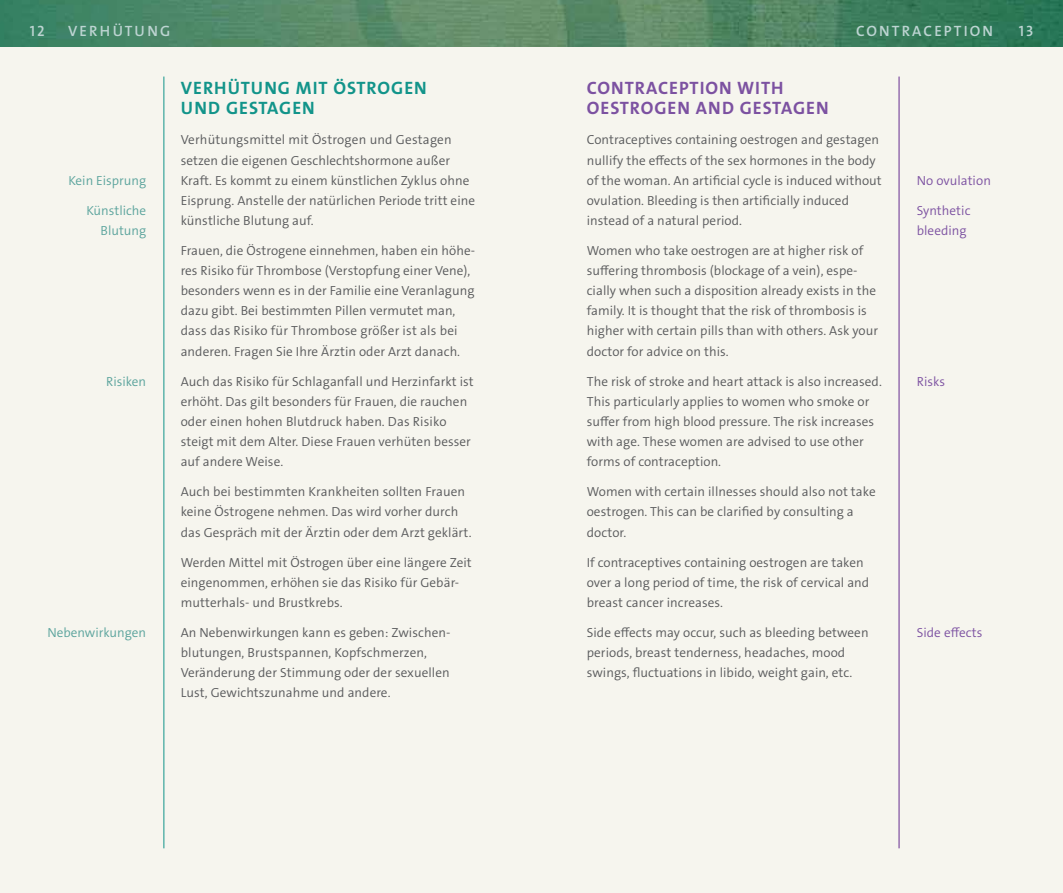
<style>
.page{position:relative;width:1063px;height:893px;background:#f6f5ee}
.page>*{position:absolute;margin:0;border:0;box-sizing:border-box;transform-origin:0 0}
.t1{font:700 18px/20.1px "The Sans Os F";letter-spacing:.055em;color:#7c51a1}
.t2{font:700 18px/20.1px "The Sans Os F";letter-spacing:.055em;color:#12948a}
.t3{font:15px "The Sans LP6 Se Bld";letter-spacing:.145em;color:#bdd4d2}
.t4{font:13.2px/20.1px "The Sans LP4 Se Lig";letter-spacing:.005em;color:#58595b}
.t5{font:13.2px/20.1px "The Sans LP4 Se Lig";color:#5aa39c;text-align:right}
.t6{font:13.2px/20.1px "The Sans LP4 Se Lig";letter-spacing:.005em;color:#7c51a1}
</style>
<div class="page">
<img style="left:0;top:0;width:1063px;height:47px">
<hr style="left:164px;top:77px;width:1px;height:771px;background:#12948a">
<hr style="left:899px;top:77px;width:1px;height:771px;background:#662d91">
<p class="t3" style="left:30px;top:21px;width:16px">12</p>
<p class="t3" style="left:68px;top:21px;width:104px">VERHÜTUNG</p>
<p class="t3" style="left:856px;top:21px;width:139px">CONTRACEPTION</p>
<p class="t3" style="left:1019px;top:21px;width:16px">13</p>
<p class="t5" style="left:69px;top:170px;width:79px">Kein Eisprung</p>
<p class="t5" style="left:87px;top:200px;width:61px">Künstliche<br>Blutung</p>
<p class="t5" style="left:106px;top:371px;width:42px">Risiken</p>
<p class="t5" style="left:47px;top:623px;width:100px">Nebenwirkungen</p>
<h1 class="t2" style="left:181px;top:78px;width:247px">VERHÜTUNG MIT ÖSTROGEN<br>UND GESTAGEN</h1>
<p class="t4" style="left:181px;top:130px;width:296px">Verhütungsmittel mit Östrogen und Gestagen setzen die eigenen Geschlechtshormone außer Kraft. Es kommt zu einem künstlichen Zyklus ohne Eisprung. Anstelle der natürlichen Periode tritt eine künstliche Blutung auf.</p>
<p class="t4" style="left:181px;top:241px;width:296px">Frauen, die Östrogene einnehmen, haben ein höhe&shy;res Risiko für Thrombose (Verstopfung einer Vene), besonders wenn es in der Familie eine Veranlagung dazu gibt. Bei bestimmten Pillen vermutet man, dass das Risiko für Thrombose größer ist als bei anderen. Fragen Sie Ihre Ärztin oder Arzt danach.</p>
<p class="t4" style="left:181px;top:371px;width:295px">Auch das Risiko für Schlaganfall und Herzinfarkt ist erhöht. Das gilt besonders für Frauen, die rauchen oder einen hohen Blutdruck haben. Das Risiko steigt mit dem Alter. Diese Frauen verhüten besser auf andere Weise.</p>
<p class="t4" style="left:181px;top:482px;width:292px">Auch bei bestimmten Krankheiten sollten Frauen keine Östrogene nehmen. Das wird vorher durch das Gespräch mit der Ärztin oder dem Arzt geklärt.</p>
<p class="t4" style="left:181px;top:552px;width:293px">Werden Mittel mit Östrogen über eine längere Zeit eingenommen, erhöhen sie das Risiko für Gebär&shy;mutterhals- und Brustkrebs.</p>
<p class="t4" style="left:181px;top:623px;width:271px">An Nebenwirkungen kann es geben: Zwischen&shy;blutungen, Brustspannen, Kopfschmerzen, Veränderung der Stimmung oder der sexuellen Lust, Gewichtszunahme und andere.</p>
<h1 class="t1" style="left:587px;top:78px;width:243px">CONTRACEPTION WITH<br>OESTROGEN AND GESTAGEN</h1>
<p class="t4" style="left:587px;top:130px;width:297px">Contraceptives containing oestrogen and gestagen nullify the effects of the sex hormones in the body of the woman. An artificial cycle is induced without ovulation. Bleeding is then artificially induced instead of a natural period.</p>
<p class="t4" style="left:587px;top:241px;width:293px">Women who take oestrogen are at higher risk of suffering thrombosis (blockage of a vein), espe&shy;cially when such a disposition already exists in the family. It is thought that the risk of thrombosis is higher with certain pills than with others. Ask your doctor for advice on this.</p>
<p class="t4" style="left:587px;top:371px;width:297px">The risk of stroke and heart attack is also increased.<br>This particularly applies to women who smoke or suffer from high blood pressure. The risk increases with age. These women are advised to use other forms of contraception.</p>
<p class="t4" style="left:587px;top:482px;width:290px">Women with certain illnesses should also not take oestrogen. This can be clarified by consulting a doctor.</p>
<p class="t4" style="left:587px;top:552px;width:284px">If contraceptives containing oestrogen are taken over a long period of time, the risk of cervical and breast cancer increases.</p>
<p class="t4" style="left:587px;top:623px;width:283px">Side effects may occur, such as bleeding between periods, breast tenderness, headaches, mood swings, fluctuations in libido, weight gain, etc.</p>
<p class="t6" style="left:917px;top:170px;width:76px">No ovulation</p>
<p class="t6" style="left:917px;top:200px;width:55px">Synthetic bleeding</p>
<p class="t6" style="left:917px;top:371px;width:30px">Risks</p>
<p class="t6" style="left:917px;top:623px;width:67px">Side effects</p>
</div>
